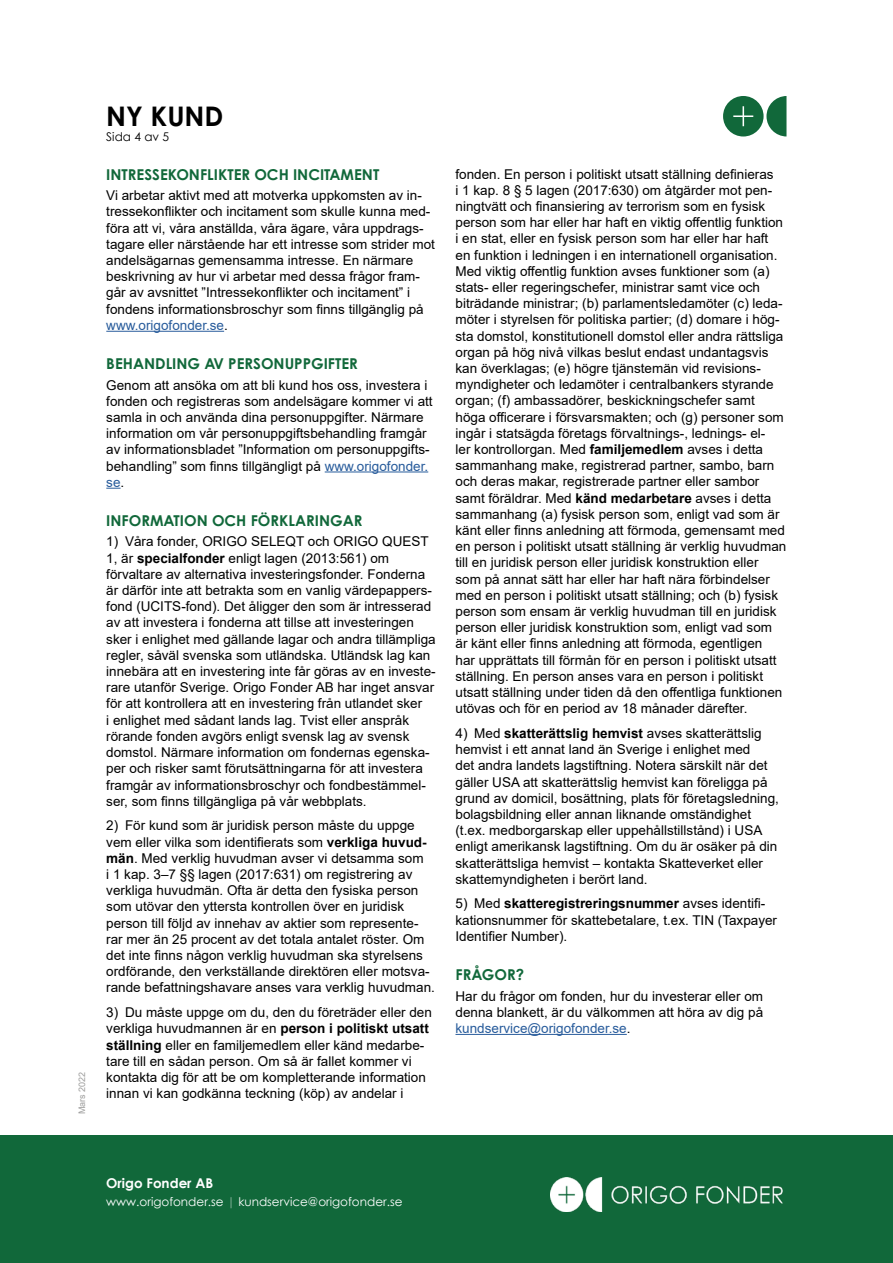
<style>
.page{position:relative;width:893px;height:1263px;background:#fff}
.page>*{position:absolute;margin:0;border:0;box-sizing:border-box;transform-origin:0 0}
.t1{font:700 27px "Century Gothic Pro";color:#000}
.t2{font:700 15px "Century Gothic Pro";color:#11683a}
.t3{font:13.5px/16.2px "Arial";color:#000}
.t4{font:700 13.5px "Century Gothic";color:#fff}
.t5{font:12px "Century Gothic";color:#fff}
.t6{font:12px "Century Gothic";color:#000}
.t7{font:9px "Arial";color:#9d9d9c}
.s1{color:#275b9b}
.s2{font-weight:700}
.s3{color:#88b49d}
</style>
<div class="page">
<div style="left:0;top:1135px;width:893px;height:128px;background:#11683a"></div>
<svg style="left:723px;top:96px;width:63px;height:40px"></svg>
<img style="left:550px;top:1178px;width:233px;height:33px">
<hr style="left:106px;top:331px;width:118px;height:1px;background:#275b9b">
<hr style="left:325px;top:471px;width:103px;height:1px;background:#275b9b">
<svg style="left:106px;top:488px;width:15px;height:1px"></svg>
<hr style="left:455px;top:1034px;width:172px;height:1px;background:#275b9b">
<p class="t7" style="left:76px;top:1114px;width:44px;rotate:-90deg">Mars 2022</p>
<h1 class="t1" style="left:106px;top:100px;width:119px">NY KUND</h1>
<p class="t6" style="left:106px;top:128px;width:64px">Sida 4 av 5</p>
<p class="t2" style="left:106px;top:165px;width:274px">INTRESSEKONFLIKTER OCH INCITAMENT</p>
<p class="t3" style="left:106px;top:187px;width:330px">Vi arbetar aktivt med att motverka uppkomsten av in&shy;tressekonflikter och incitament som skulle kunna med&shy;föra att vi, våra anställda, våra ägare, våra uppdrags&shy;tagare eller närstående har ett intresse som strider mot andelsägarnas gemensamma intresse. En närmare beskrivning av hur vi arbetar med dessa frågor fram&shy;går av avsnittet ”Intressekonflikter och incitament” i fondens informationsbroschyr som finns tillgänglig på <span class="s1">www.origofonder.se</span>.</p>
<p class="t2" style="left:106px;top:354px;width:253px">BEHANDLING AV PERSONUPPGIFTER</p>
<p class="t3" style="left:106px;top:377px;width:328px">Genom att ansöka om att bli kund hos oss, investera i fonden och registreras som andelsägare kommer vi att samla in och använda dina personuppgifter. Närmare information om vår personuppgiftsbehandling framgår av informationsbladet ”Information om personuppgifts&shy;behandling” som finns tillgängligt på <span class="s1">www.origofonder. se</span>.</p>
<p class="t2" style="left:106px;top:511px;width:258px">INFORMATION OCH FÖRKLARINGAR</p>
<p class="t3" style="left:106px;top:533px;width:331px">1) Våra fonder, ORIGO SELEQT och ORIGO QUEST 1, är <span class="s2">specialfonder</span> enligt lagen (2013:561) om förvaltare av alternativa investeringsfonder. Fonderna är därför inte att betrakta som en vanlig värdepappers&shy;fond (UCITS-fond). Det åligger den som är intresserad av att investera i fonderna att tillse att investeringen sker i enlighet med gällande lagar och andra tillämpliga regler, såväl svenska som utländska. Utländsk lag kan innebära att en investering inte får göras av en investe&shy;rare utanför Sverige. Origo Fonder AB har inget ansvar för att kontrollera att en investering från utlandet sker<br>i enlighet med sådant lands lag. Tvist eller anspråk rörande fonden avgörs enligt svensk lag av svensk domstol. Närmare information om fondernas egenska&shy;per och risker samt förutsättningarna för att investera framgår av informationsbroschyr och fondbestämmel&shy;ser, som finns tillgängliga på vår webbplats.</p>
<p class="t3" style="left:106px;top:817px;width:330px">2) För kund som är juridisk person måste du uppge vem eller vilka som identifierats som <span class="s2">verkliga huvud&shy;män</span>. Med verklig huvudman avser vi detsamma som<br>i 1 kap. 3–7 §§ lagen (2017:631) om registrering av verkliga huvudmän. Ofta är detta den fysiska person som utövar den yttersta kontrollen över en juridisk person till följd av innehav av aktier som represente&shy;rar mer än 25 procent av det totala antalet röster. Om det inte finns någon verklig huvudman ska styrelsens ordförande, den verkställande direktören eller motsva&shy;rande befattningshavare anses vara verklig huvudman.</p>
<p class="t3" style="left:106px;top:1004px;width:327px">3) Du måste uppge om du, den du företräder eller den verkliga huvudmannen är en <span class="s2">person i politiskt utsatt ställning</span> eller en familjemedlem eller känd medarbe&shy;tare till en sådan person. Om så är fallet kommer vi kontakta dig för att be om kompletterande information innan vi kan godkänna teckning (köp) av andelar i</p>
<p class="t3" style="left:455px;top:166px;width:332px">fonden. En person i politiskt utsatt ställning definieras<br>i 1 kap. 8 § 5 lagen (2017:630) om åtgärder mot pen&shy;ningtvätt och finansiering av terrorism som en fysisk person som har eller har haft en viktig offentlig funktion i en stat, eller en fysisk person som har eller har haft en funktion i ledningen i en internationell organisation.<br>Med viktig offentlig funktion avses funktioner som (a) stats- eller regeringschefer, ministrar samt vice och biträdande ministrar; (b) parlamentsledamöter (c) leda&shy;möter i styrelsen för politiska partier; (d) domare i hög&shy;sta domstol, konstitutionell domstol eller andra rättsliga organ på hög nivå vilkas beslut endast undantagsvis kan överklagas; (e) högre tjänstemän vid revisions&shy;myndigheter och ledamöter i centralbankers styrande organ; (f) ambassadörer, beskickningschefer samt höga officerare i försvarsmakten; och (g) personer som ingår i statsägda företags förvaltnings-, lednings- el-<br>ler kontrollorgan. Med <span class="s2">familjemedlem</span> avses i detta sammanhang make, registrerad partner, sambo, barn och deras makar, registrerade partner eller sambor samt föräldrar. Med <span class="s2">känd medarbetare</span> avses i detta sammanhang (a) fysisk person som, enligt vad som är känt eller finns anledning att förmoda, gemensamt med en person i politiskt utsatt ställning är verklig huvudman till en juridisk person eller juridisk konstruktion eller som på annat sätt har eller har haft nära förbindelser med en person i politiskt utsatt ställning; och (b) fysisk person som ensam är verklig huvudman till en juridisk person eller juridisk konstruktion som, enligt vad som är känt eller finns anledning att förmoda, egentligen<br>har upprättats till förmån för en person i politiskt utsatt ställning. En person anses vara en person i politiskt utsatt ställning under tiden då den offentliga funktionen utövas och för en period av 18 månader därefter.</p>
<p class="t3" style="left:455px;top:725px;width:325px">4) Med <span class="s2">skatterättslig hemvist</span> avses skatterättslig hemvist i ett annat land än Sverige i enlighet med<br>det andra landets lagstiftning. Notera särskilt när det gäller USA att skatterättslig hemvist kan föreligga på grund av domicil, bosättning, plats för företagsledning, bolagsbildning eller annan liknande omständighet (t.ex. medborgarskap eller uppehållstillstånd) i USA enligt amerikansk lagstiftning. Om du är osäker på din skatterättsliga hemvist – kontakta Skatteverket eller skattemyndigheten i berört land.</p>
<p class="t3" style="left:455px;top:895px;width:323px">5) Med <span class="s2">skatteregistreringsnummer</span> avses identifi&shy;kationsnummer för skattebetalare, t.ex. TIN (Taxpayer<br>Identifier Number).</p>
<p class="t2" style="left:455px;top:965px;width:70px">FRÅGOR?</p>
<p class="t3" style="left:455px;top:988px;width:309px;text-align:justify">Har du frågor om fonden, hur du investerar eller om denna blankett, är du välkommen att höra av dig på <span class="s1">kundservice@origofonder.se</span>.</p>
<p class="t4" style="left:106px;top:1173px;width:108px">Origo Fonder AB</p>
<p class="t5" style="left:106px;top:1193px;width:298px">www.origofonder.se <span class="s3">|</span> kundservice@origofonder.se</p>
</div>
